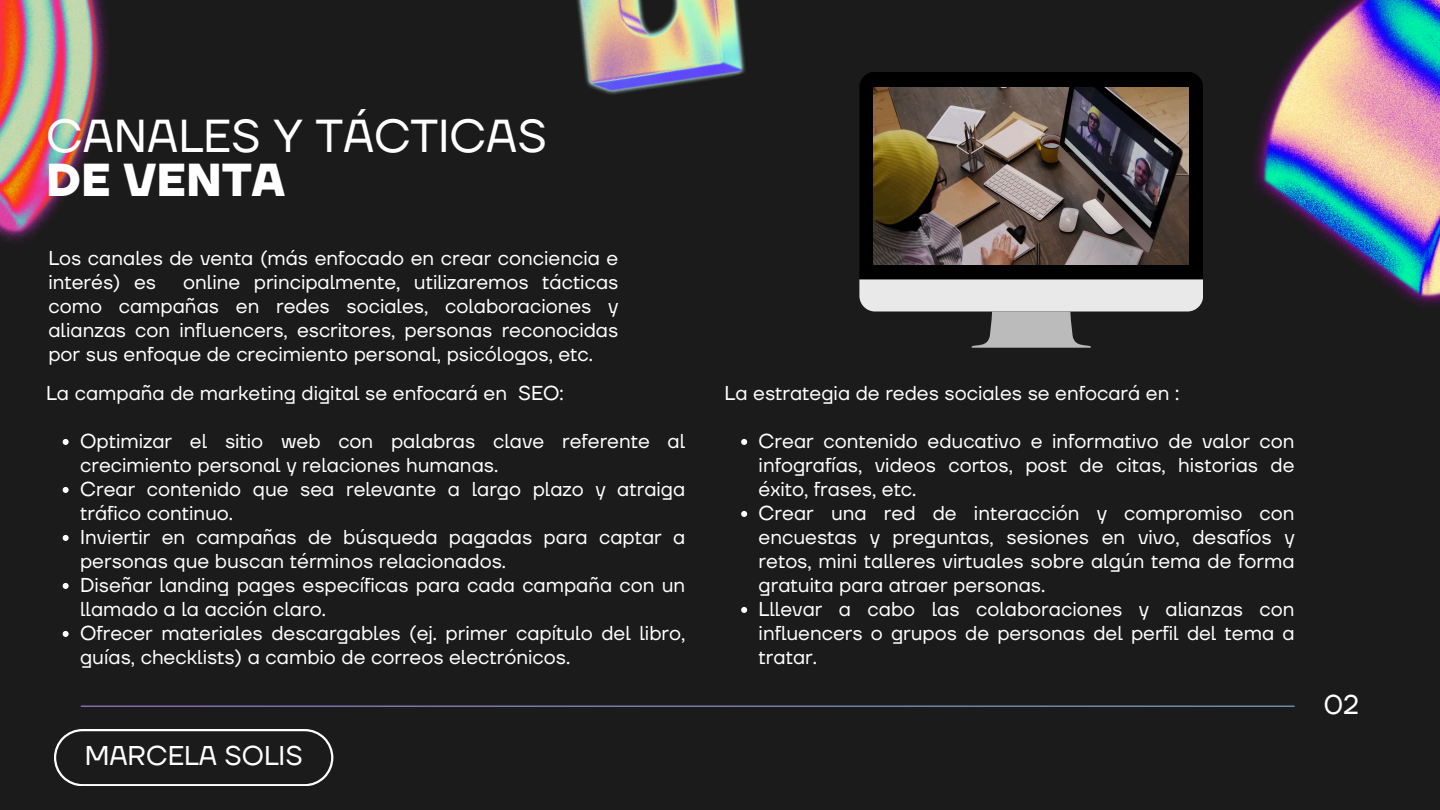
<style>
.page{position:relative;width:1440px;height:810px;background:#1b1b1b}
.page>*{position:absolute;margin:0;border:0;box-sizing:border-box;transform-origin:0 0}
.t1{font:46px "TT Firs Neue";color:#fff}
.t2{font:700 46px "TT Firs Neue";color:#fff}
.t3{font:27px "TT Firs Neue";color:#fff}
.t4{font:20px/24px "TT Firs Neue";color:#fff}
</style>
<div class="page">
<hr style="left:81px;top:706px;width:1214px;height:1px;background:#fff">
<img style="left:0;top:0;width:108px;height:243px">
<img style="left:1253px;top:0;width:187px;height:307px">
<img style="left:577px;top:0;width:169px;height:95px">
<div style="left:859px;top:72px;width:344px;height:207px;background:#000"></div>
<svg style="left:859px;top:279px;width:344px;height:69px"></svg>
<img style="left:874px;top:88px;width:314px;height:176px">
<svg style="left:741px;top:439px;width:6px;height:6px"></svg>
<svg style="left:741px;top:511px;width:6px;height:6px"></svg>
<svg style="left:741px;top:607px;width:6px;height:6px"></svg>
<svg style="left:63px;top:439px;width:6px;height:6px"></svg>
<svg style="left:63px;top:487px;width:6px;height:6px"></svg>
<svg style="left:63px;top:535px;width:6px;height:6px"></svg>
<svg style="left:63px;top:583px;width:6px;height:6px"></svg>
<svg style="left:63px;top:631px;width:6px;height:6px"></svg>
<svg style="left:54px;top:729px;width:279px;height:57px"></svg>
<p class="t1" style="left:46px;top:108px;width:502px">CANALES Y TÁCTICAS</p>
<p class="t2" style="left:46px;top:152px;width:240px">DE VENTA</p>
<p class="t4" style="left:48px;top:247px;width:571px">Los canales de venta (más enfocado en crear conciencia e interés) es</p>
<p class="t4" style="left:48px;top:271px;width:571px;text-align:justify;text-indent:135px">online principalmente, utilizaremos tácticas como campañas en redes sociales, colaboraciones y alianzas con influencers, escritores, personas reconocidas por sus enfoque de crecimiento personal, psicólogos, etc.</p>
<p class="t4" style="left:46px;top:382px;width:519px">La campaña de marketing digital se enfocará en SEO:</p>
<p class="t4" style="left:80px;top:430px;width:607px">Optimizar el sitio web con palabras clave referente al crecimiento personal y relaciones humanas.</p>
<p class="t4" style="left:80px;top:478px;width:607px">Crear contenido que sea relevante a largo plazo y atraiga tráfico continuo.</p>
<p class="t4" style="left:80px;top:526px;width:607px">Inviertir en campañas de búsqueda pagadas para captar a personas que buscan términos relacionados.</p>
<p class="t4" style="left:80px;top:574px;width:607px">Diseñar landing pages específicas para cada campaña con un llamado a la acción claro.</p>
<p class="t4" style="left:80px;top:622px;width:607px">Ofrecer materiales descargables (ej. primer capítulo del libro, guías, checklists) a cambio de correos electrónicos.</p>
<h3 class="t3" style="left:85px;top:740px;width:219px">MARCELA SOLIS</h3>
<p class="t4" style="left:725px;top:382px;width:456px">La estrategia de redes sociales se enfocará en :</p>
<p class="t4" style="left:759px;top:430px;width:537px;text-align:justify">Crear contenido educativo e informativo de valor con infografías, videos cortos, post de citas, historias de éxito, frases, etc.</p>
<p class="t4" style="left:759px;top:502px;width:537px;text-align:justify">Crear una red de interacción y compromiso con encuestas y preguntas, sesiones en vivo, desafíos y retos, mini talleres virtuales sobre algún tema de forma gratuita para atraer personas.</p>
<p class="t4" style="left:759px;top:598px;width:537px;text-align:justify">Lllevar a cabo las colaboraciones y alianzas con influencers o grupos de personas del perfil del tema a tratar.</p>
<p class="t3" style="left:1324px;top:688px;width:37px">02</p>
</div>
